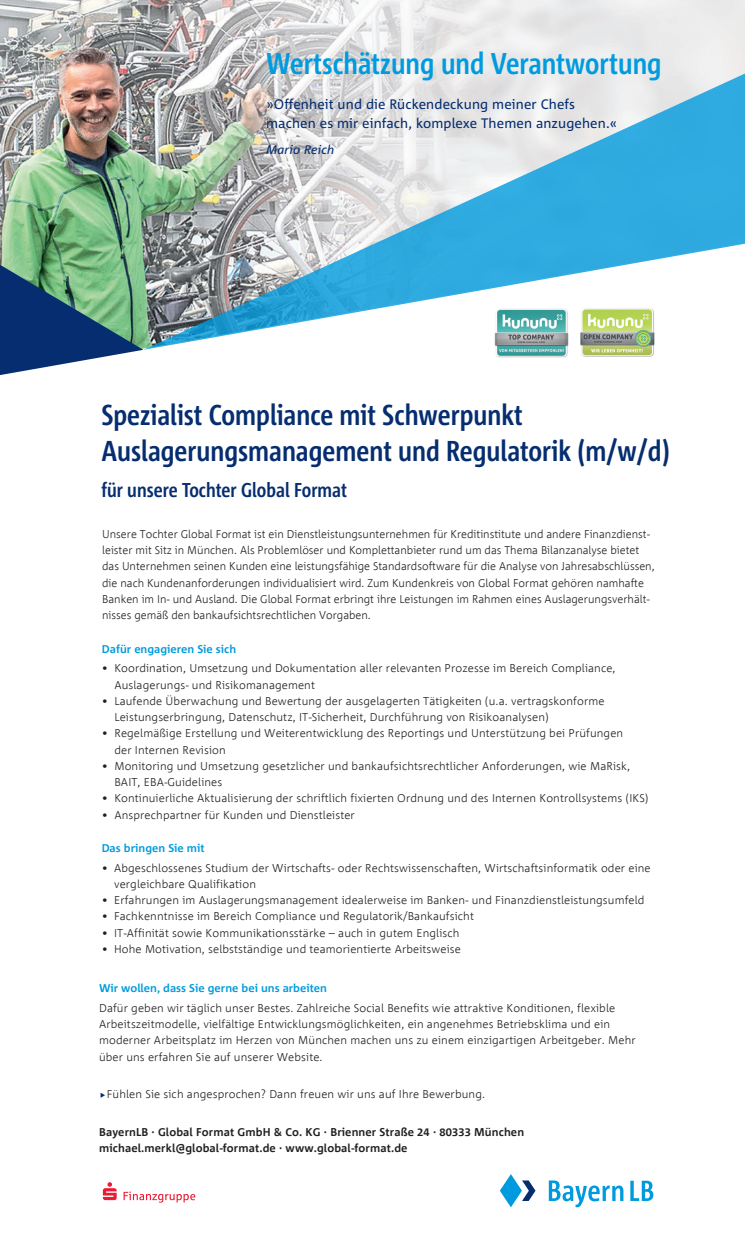
<style>
.page{position:relative;width:745px;height:1241px;background:#fff}
.page>*{position:absolute;margin:0;border:0;box-sizing:border-box;transform-origin:0 0}
.t1{font:700 30px "Corpid Cd";color:#009bde}
.t2{font:700 28.75px/36.2px "Corpid Cd";color:#052d6f}
.t3{font:700 20px "Corpid Cd";color:#052d6f}
.t4{font:13.75px/18.8px "Corpid";letter-spacing:.01em;color:#052d6f}
.t5{font:italic 12.5px "Corpid";letter-spacing:.01em;color:#052d6f}
.t6{font:300 11.25px/16.2px "Corpid MOD";letter-spacing:.01em;color:#231f20}
.t7{font:700 11.25px/16.2px "Corpid MOD";letter-spacing:.01em;color:#231f20}
.t8{font:700 11.25px "Corpid";color:#009bde}
.s1{color:#052d6f}
</style>
<div class="page">
<img style="left:0;top:0;width:744px;height:358px">
<svg style="left:499px;top:1174px;width:36px;height:32px"></svg>
<svg style="left:548px;top:1180px;width:75px;height:26px"></svg>
<svg style="left:630px;top:1180px;width:23px;height:20px"></svg>
<svg style="left:103px;top:1182px;width:14px;height:17px"></svg>
<svg style="left:123px;top:1191px;width:72px;height:11px"></svg>
<img style="left:579px;top:350px;width:75px;height:6px">
<img style="left:494px;top:350px;width:74px;height:7px">
<svg style="left:143px;top:66px;width:601px;height:284px"></svg>
<svg style="left:0;top:265px;width:143px;height:110px"></svg>
<h1 class="t1" style="left:266px;top:48px;width:397px">Wertschätzung und Verantwortung</h1>
<p class="t4" style="left:266px;top:95px;width:353px">»Offenheit und die Rückendeckung meiner Chefs machen es mir einfach, komplexe Themen anzugehen.«</p>
<p class="t5" style="left:266px;top:143px;width:70px">Mario Reich</p>
<h2 class="t2" style="left:101px;top:397px;width:569px">Spezialist Compliance mit Schwerpunkt<br>Auslagerungsmanagement und Regulatorik (m/w/d)</h2>
<h3 class="t3" style="left:101px;top:479px;width:247px">für unsere Tochter Global Format</h3>
<p class="t6" style="left:102px;top:526px;width:553px">Unsere Tochter Global Format ist ein Dienstleistungsunternehmen für Kreditinstitute und andere Finanzdienst&shy;leister mit Sitz in München. Als Problemlöser und Komplettanbieter rund um das Thema Bilanzanalyse bietet das Unternehmen seinen Kunden eine leistungsfähige Standardsoftware für die Analyse von Jahresabschlüssen, die nach Kundenanforderungen individualisiert wird. Zum Kundenkreis von Global Format gehören namhafte Banken im In- und Ausland. Die Global Format erbringt ihre Leistungen im Rahmen eines Auslagerungsverhält&shy;nisses gemäß den bankaufsichtsrechtlichen Vorgaben.</p>
<p class="t8" style="left:102px;top:642px;width:135px">Dafür engagieren Sie sich</p>
<p class="t6" style="left:114px;top:660px;width:502px;text-indent:-12px">• Koordination, Umsetzung und Dokumentation aller relevanten Prozesse im Bereich Compliance,<br>Auslagerungs- und Risikomanagement</p>
<p class="t6" style="left:114px;top:693px;width:491px;text-indent:-12px">• Laufende Überwachung und Bewertung der ausgelagerten Tätigkeiten (u.a. vertragskonforme<br>Leistungserbringung, Datenschutz, IT-Sicherheit, Durchführung von Risikoanalysen)</p>
<p class="t6" style="left:114px;top:725px;width:510px;text-indent:-12px">• Regelmäßige Erstellung und Weiterentwicklung des Reportings und Unterstützung bei Prüfungen der Internen Revision</p>
<p class="t6" style="left:114px;top:758px;width:517px;text-indent:-12px">• Monitoring und Umsetzung gesetzlicher und bankaufsichtsrechtlicher Anforderungen, wie MaRisk,<br>BAIT, EBA-Guidelines</p>
<p class="t6" style="left:102px;top:790px;width:547px">• Kontinuierliche Aktualisierung der schriftlich fixierten Ordnung und des Internen Kontrollsystems (IKS)</p>
<p class="t6" style="left:102px;top:806px;width:254px">• Ansprechpartner für Kunden und Dienstleister</p>
<p class="t8" style="left:102px;top:841px;width:104px">Das bringen Sie mit</p>
<p class="t6" style="left:114px;top:859px;width:538px;text-indent:-12px">• Abgeschlossenes Studium der Wirtschafts- oder Rechtswissenschaften, Wirtschaftsinformatik oder eine vergleichbare Qualifikation</p>
<p class="t6" style="left:102px;top:891px;width:544px">• Erfahrungen im Auslagerungsmanagement idealerweise im Banken- und Finanzdienstleistungsumfeld</p>
<p class="t6" style="left:102px;top:908px;width:373px">• Fachkenntnisse im Bereich Compliance und Regulatorik/Bankaufsicht</p>
<p class="t6" style="left:102px;top:924px;width:359px">• IT-Affinität sowie Kommunikationsstärke – auch in gutem Englisch</p>
<p class="t6" style="left:102px;top:940px;width:360px">• Hohe Motivation, selbstständige und teamorientierte Arbeitsweise</p>
<p class="t8" style="left:99px;top:981px;width:229px">Wir wollen, dass Sie gerne bei uns arbeiten</p>
<p class="t6" style="left:99px;top:999px;width:538px">Dafür geben wir täglich unser Bestes. Zahlreiche Social Benefits wie attraktive Konditionen, flexible Arbeitszeitmodelle, vielfältige Entwicklungsmöglichkeiten, ein angenehmes Betriebsklima und ein moderner Arbeitsplatz im Herzen von München machen uns zu einem einzigartigen Arbeitgeber. Mehr über uns erfahren Sie auf unserer Website.</p>
<p class="t6" style="left:99px;top:1086px;width:387px"><span class="s1">◆</span>Fühlen Sie sich angesprochen? Dann freuen wir uns auf Ihre Bewerbung.</p>
<p class="t7" style="left:99px;top:1123px;width:426px">BayernLB . Global Format GmbH &amp; Co. KG . Brienner Straße 24 . 80333 München michael.merkl@global-format.de . www.global-format.de</p>
</div>
